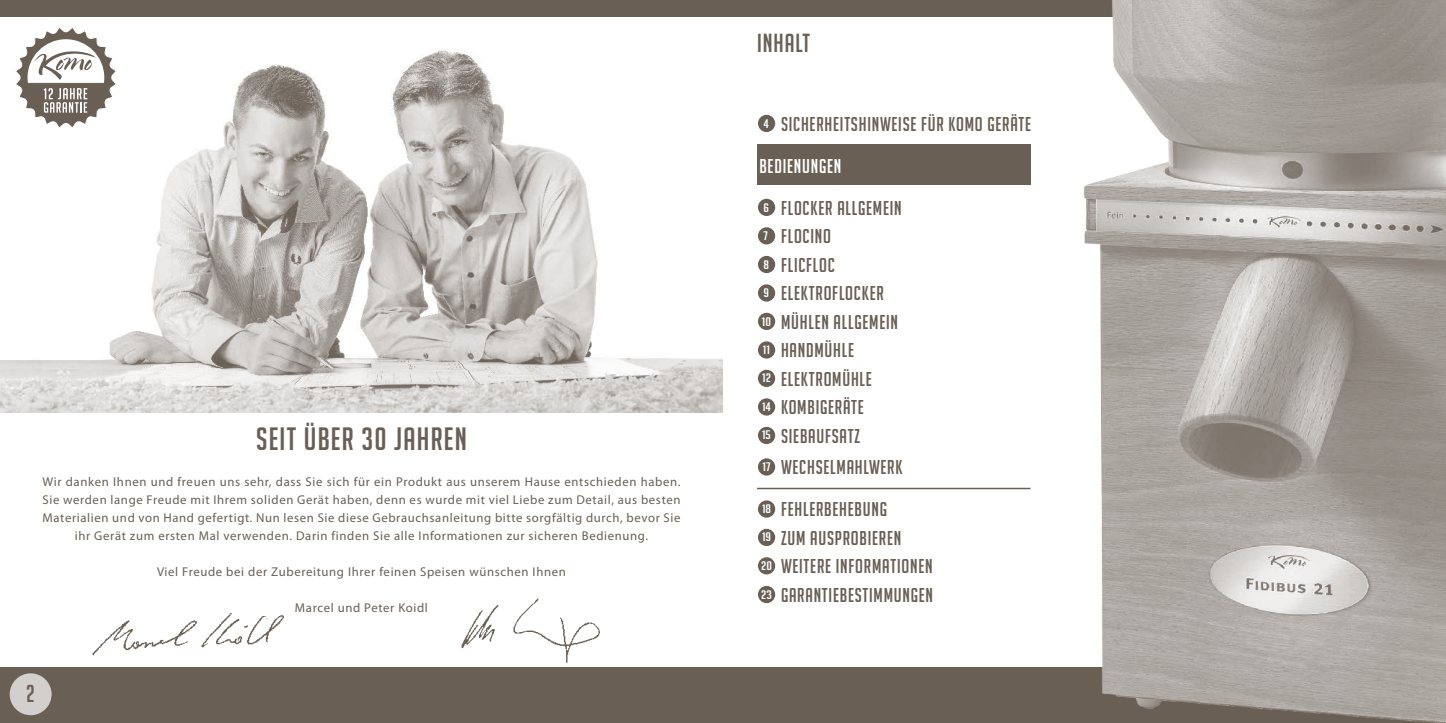
<style>
.page{position:relative;width:1446px;height:723px;background:#fff}
.page>*{position:absolute;margin:0;border:0;box-sizing:border-box;transform-origin:0 0}
.t1{font:31.5px "Big Noodle Titling";letter-spacing:.04em;color:#695f55}
.t2{font:25.5px "Big Noodle Titling";letter-spacing:.04em;color:#695f55}
.t3{font:24px "Big Noodle Titling";color:#695f55}
.t4{font:19.5px/28.5px "Big Noodle Titling";letter-spacing:.04em;color:#695f55}
.t5{font:19.5px "Big Noodle Titling";letter-spacing:.04em;color:#fff}
.t6{font:12.75px/18px "Myriad Pro";letter-spacing:.05em;color:#695f55;text-align:center}
.t7{font:12.15px "Big Noodle Titling";color:#fff;scale:1.2 1}
</style>
<div class="page">
<div style="left:0;top:668px;width:1446px;height:55px;background:#695f55"></div>
<div style="left:0;top:0;width:1446px;height:17px;background:#695f55"></div>
<div style="left:10px;top:673px;width:42px;height:42px;background:#d2cfcc;border-radius:50%"></div>
<div style="left:757px;top:145px;width:273px;height:40px;background:#695f55"></div>
<img style="left:92px;top:613px;width:192px;height:43px">
<img style="left:461px;top:598px;width:139px;height:65px">
<img style="left:0;top:50px;width:723px;height:362px">
<svg style="left:14px;top:28px;width:104px;height:102px"></svg>
<hr style="left:757px;top:488px;width:273px;height:1px;background:#695f55">
<div style="left:758px;top:115px;width:17px;height:17px;background:#695f55;border-radius:50%"></div>
<div style="left:758px;top:199px;width:17px;height:17px;background:#695f55;border-radius:50%"></div>
<div style="left:758px;top:227px;width:17px;height:17px;background:#695f55;border-radius:50%"></div>
<div style="left:758px;top:256px;width:17px;height:17px;background:#695f55;border-radius:50%"></div>
<div style="left:758px;top:284px;width:17px;height:18px;background:#695f55;border-radius:50%"></div>
<div style="left:758px;top:313px;width:17px;height:17px;background:#695f55;border-radius:50%"></div>
<div style="left:758px;top:341px;width:17px;height:18px;background:#695f55;border-radius:50%"></div>
<div style="left:758px;top:370px;width:17px;height:17px;background:#695f55;border-radius:50%"></div>
<div style="left:758px;top:398px;width:17px;height:17px;background:#695f55;border-radius:50%"></div>
<div style="left:758px;top:427px;width:17px;height:17px;background:#695f55;border-radius:50%"></div>
<div style="left:758px;top:458px;width:17px;height:17px;background:#695f55;border-radius:50%"></div>
<div style="left:758px;top:500px;width:17px;height:18px;background:#695f55;border-radius:50%"></div>
<div style="left:758px;top:529px;width:17px;height:17px;background:#695f55;border-radius:50%"></div>
<div style="left:758px;top:557px;width:17px;height:17px;background:#695f55;border-radius:50%"></div>
<div style="left:758px;top:586px;width:17px;height:17px;background:#695f55;border-radius:50%"></div>
<img style="left:928px;top:0;width:518px;height:723px">
<h1 class="t1" style="left:256px;top:422px;width:212px">SEIT ÜBER 30 JAHREN</h1>
<p class="t6" style="left:43px;top:472px;width:639px">Wir danken Ihnen und freuen uns sehr, dass Sie sich für ein Produkt aus unserem Hause entschieden haben.<br>Sie werden lange Freude mit Ihrem soliden Gerät haben, denn es wurde mit viel Liebe zum Detail, aus besten Materialien und von Hand gefertigt. Nun lesen Sie diese Gebrauchsanleitung bitte sorgfältig durch, bevor Sie ihr Gerät zum ersten Mal verwenden. Darin finden Sie alle Informationen zur sicheren Bedienung.</p>
<p class="t6" style="left:157px;top:562px;width:410px">Viel Freude bei der Zubereitung Ihrer feinen Speisen wünschen Ihnen</p>
<p class="t6" style="left:295px;top:598px;width:134px">Marcel und Peter Koidl</p>
<h3 class="t3" style="left:26px;top:680px;width:10px">2</h3>
<h2 class="t2" style="left:757px;top:30px;width:55px">INHALT</h2>
<h3 class="t4" style="left:781px;top:109px;width:252px">SICHERHEITSHINWEISE FÜR KOMO GERÄTE</h3>
<h3 class="t5" style="left:759px;top:155px;width:83px">BEDIENUNGEN</h3>
<h3 class="t4" style="left:781px;top:193px;width:122px">FLOCKER ALLGEMEIN<br>FLOCINO<br>FLICFLOC<br>ELEKTROFLOCKER<br>MÜHLEN ALLGEMEIN<br>HANDMÜHLE<br>ELEKTROMÜHLE<br>KOMBIGERÄTE<br>SIEBAUFSATZ</h3>
<h3 class="t4" style="left:781px;top:446px;width:123px;line-height:42px">WECHSELMAHLWERK<br>FEHLERBEHEBUNG</h3>
<h3 class="t4" style="left:781px;top:523px;width:154px">ZUM AUSPROBIEREN<br>WEITERE INFORMATIONEN<br>GARANTIEBESTIMMUNGEN</h3>
<p class="t7" style="left:763px;top:117px;width:6px">4</p>
<p class="t7" style="left:763px;top:201px;width:6px">6</p>
<p class="t7" style="left:763px;top:229px;width:5px">7</p>
<p class="t7" style="left:763px;top:258px;width:6px">8</p>
<p class="t7" style="left:763px;top:286px;width:6px">9</p>
<p class="t7" style="left:762px;top:315px;width:9px">10</p>
<p class="t7" style="left:763px;top:343px;width:7px">11</p>
<p class="t7" style="left:762px;top:371px;width:9px">12</p>
<p class="t7" style="left:762px;top:400px;width:9px">14</p>
<p class="t7" style="left:762px;top:428px;width:9px">15</p>
<p class="t7" style="left:762px;top:460px;width:8px">17</p>
<p class="t7" style="left:762px;top:502px;width:9px">18</p>
<p class="t7" style="left:762px;top:530px;width:9px">19</p>
<p class="t7" style="left:761px;top:559px;width:11px">20</p>
<p class="t7" style="left:761px;top:588px;width:11px">23</p>
</div>
